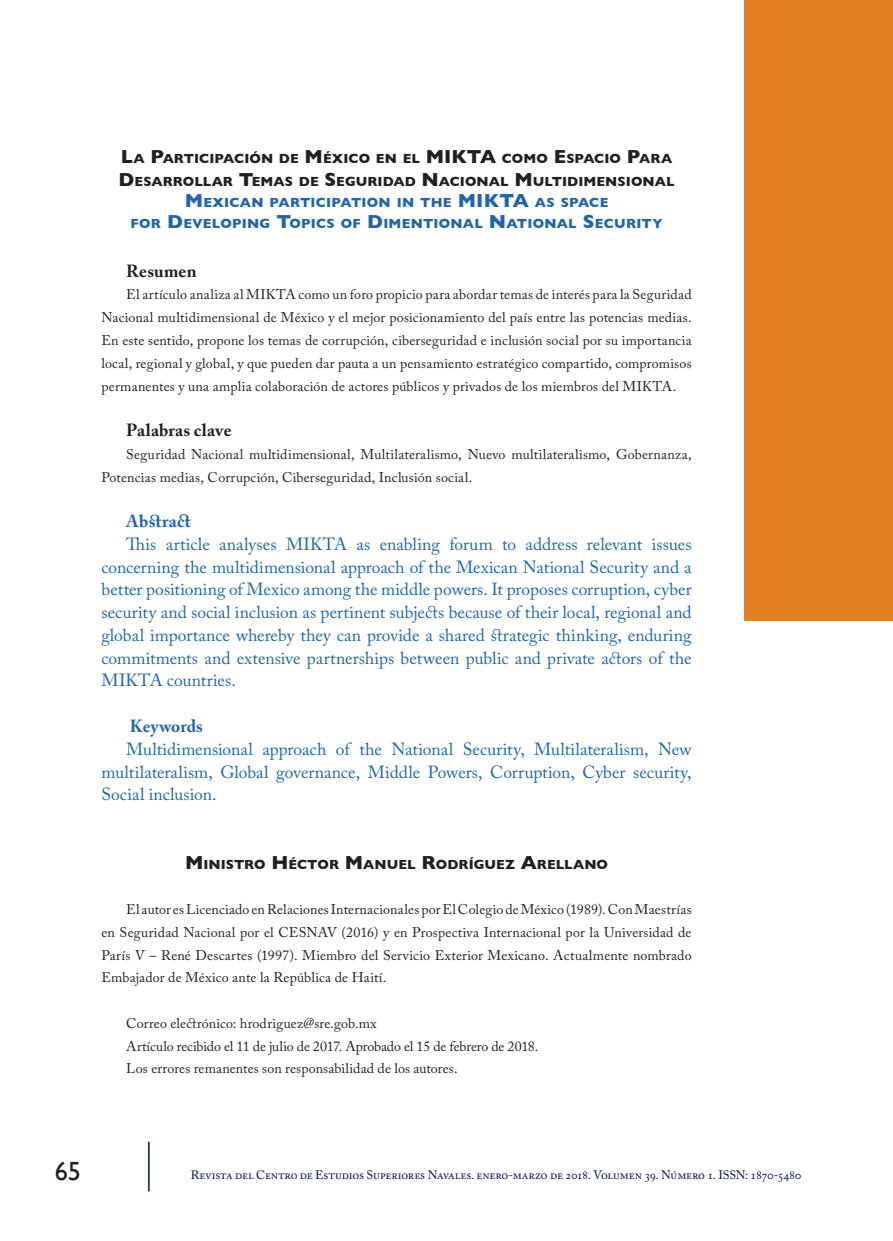
<style>
.page{position:relative;width:893px;height:1241px;background:#fff}
.page>*{position:absolute;margin:0;border:0;box-sizing:border-box;transform-origin:0 0}
.t1{font:26.25px "Gill Sans";color:#231f20}
.abstract_texo{font:17.5px/22.8px "Adobe Caslon Pro";color:#2064b1;text-align:justify}
.resumen_titulo{font:700 17.5px "Adobe Caslon Pro";letter-spacing:.01em;color:#231f20}
.abstract{font:700 17.5px "Adobe Caslon Pro";letter-spacing:.01em;color:#2064b1}
.Resumen{font:14px/22.8px "Adobe Caslon Pro";letter-spacing:.015em;color:#231f20;text-align:justify}
._17_Bibliografía{font:14px "Adobe Caslon Pro";letter-spacing:.005em;color:#231f20}
._01_Títulos{font:700 13.47px/22.8px "Gill Sans";letter-spacing:.005em;color:#231f20}
.t2{font:700 13.47px "Gill Sans";letter-spacing:.015em;color:#2064b1}
.t3{font:12.25px "Adobe Caslon Pro";letter-spacing:-.015em;color:#030e4f}
.s1{font-size:19.25px}
</style>
<div class="page">
<hr style="left:148px;top:1141px;width:2px;height:50px;background:#183463">
<div style="left:744px;top:0;width:149px;height:620px;background:#e77f25"></div>
<p class="_01_Títulos" style="left:119px;top:147px;width:557px"><span class="s1">L</span>A <span class="s1">P</span>ARTICIPACIÓN DE <span class="s1">M</span> ÉXICO EN EL <span class="s1">MI KTA</span> COMO <span class="s1">E</span>SPACIO <span class="s1">P</span>ARA<br><span class="s1">D</span>ESARROLLAR <span class="s1">T</span>EMAS DE <span class="s1">S</span> EGURIDAD <span class="s1">N</span>ACIONAL <span class="s1">M</span> ULTIDIMENSIONAL</p>
<p class="t2" style="left:185px;top:191px;width:423px"><span class="s1">M</span> EXICAN PARTICIPATION IN THE <span class="s1">MI KTA</span> AS SPACE</p>
<p class="t2" style="left:131px;top:212px;width:63px">FOR <span class="s1">D</span>EVE</p>
<p class="t2" style="left:212px;top:212px;width:452px">LOPING <span class="s1">T</span>OPICS OF <span class="s1">D</span>IMENTIONAL <span class="s1">N</span>ATIONAL <span class="s1">S</span> ECURITY</p>
<p class="resumen_titulo" style="left:126px;top:260px;width:72px">Resumen</p>
<p class="Resumen" style="left:101px;top:283px;width:592px;text-indent:25px">El artículo analiza al MIKTA como un foro propicio para abordar temas de interés para la Seguridad Nacional multidimensional de México y el mejor posicionamiento del país entre las potencias medias.<br>En este sentido, propone los temas de corrupción, ciberseguridad e inclusión social por su importancia local, regional y global, y que pueden dar pauta a un pensamiento estratégico compartido, compromisos permanentes y una amplia colaboración de actores públicos y privados de los miembros del MIKTA.</p>
<p class="resumen_titulo" style="left:126px;top:419px;width:107px">Palabras clave</p>
<p class="Resumen" style="left:101px;top:442px;width:592px;text-indent:25px">Seguridad Nacional multidimensional, Multilateralismo, Nuevo multilateralismo, Gobernanza,<br>Potencias medias, Corrupción, Ciberseguridad, Inclusión social.</p>
<p class="abstract" style="left:126px;top:510px;width:66px">Abstract</p>
<p class="abstract_texo" style="left:101px;top:532px;width:592px;text-indent:25px">This article analyses MIKTA as enabling forum to address relevant issues concerning the multidimensional approach of the Mexican National Security and a better positioning of Mexico among the middle powers. It proposes corruption, cyber security and social inclusion as pertinent subjects because of their local, regional and global importance whereby they can provide a shared strategic thinking, enduring commitments and extensive partnerships between public and private actors of the MIKTA countries.</p>
<p class="abstract" style="left:130px;top:715px;width:75px">Keywords</p>
<p class="abstract_texo" style="left:101px;top:737px;width:592px;text-indent:25px">Multidimensional approach of the National Security, Multilateralism, New multilateralism, Global governance, Middle Powers, Corruption, Cyber security, Social inclusion.</p>
<p class="_01_Títulos" style="left:185px;top:852px;width:425px"><span class="s1">M</span> INISTRO <span class="s1">H</span> ÉCTOR <span class="s1">M</span>ANUEL <span class="s1">R</span>ODRÍGUEZ <span class="s1">A</span>RELLANO</p>
<p class="Resumen" style="left:101px;top:897px;width:592px;text-indent:25px">El autor es Licenciado en Relaciones Internacionales por El Colegio de México (1989). Con Maestrías en Seguridad Nacional por el CESNAV (2016) y en Prospectiva Internacional por la Universidad de París V – René Descartes (1997). Miembro del Servicio Exterior Mexicano. Actualmente nombrado Embajador de México ante la República de Haití.</p>
<p class="_17_Bibliografía" style="left:126px;top:1014px;width:252px">Correo electrónico: hrodriguez@sre.gob.mx</p>
<p class="_17_Bibliografía" style="left:126px;top:1037px;width:414px">Artículo recibido el 11 de julio de 2017. Aprobado el 15 de febrero de 2018.</p>
<p class="_17_Bibliografía" style="left:126px;top:1060px;width:333px">Los errores remanentes son responsabilidad de los autores.</p>
<h1 class="t1" style="left:55px;top:1155px;width:28px">65</h1>
<p class="t3" style="left:191px;top:1167px;width:612px">Revista del Centro de Estudios Superiores Navales. enero-marzo de 2018. Volumen 39. Número 1. ISSN: 1870-5480</p>
</div>
